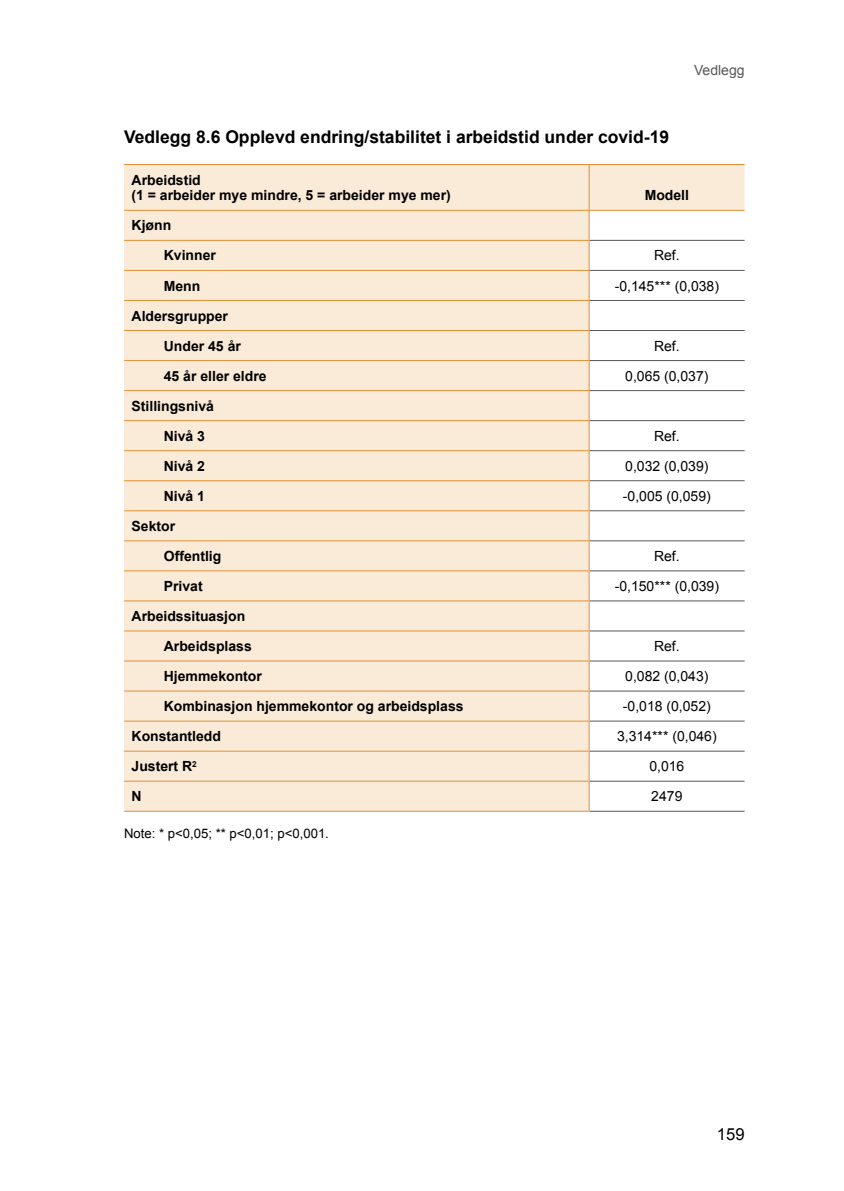
<style>
.page{position:relative;width:844px;height:1191px;background:#fff}
.page>*{position:absolute;margin:0;border:0;box-sizing:border-box;transform-origin:0 0}
.Tabel_Tittel{font:700 17.5px "Arial";color:#000}
.t1{font:16.62px "Arial";color:#000}
.Tabell_HeaderV{font:700 14px "Arial";color:#000}
.Tabell_tekstC{font:14px "Arial";color:#000}
.t2{font:14px "Arial";color:#575756}
.Tabell_HeaderC{font:700 14px "Arial";color:#000}
.Kilde{font:13.12px "Arial";color:#000}
</style>
<div class="page">
<svg style="left:124px;top:165px;width:620px;height:646px;fill:#faead8"></svg>
<hr style="left:124px;top:240px;width:465px;height:1px;background:#e29036">
<hr style="left:124px;top:270px;width:465px;height:1px;background:#e29036">
<hr style="left:124px;top:300px;width:465px;height:1px;background:#e29036">
<hr style="left:124px;top:330px;width:465px;height:1px;background:#e29036">
<hr style="left:124px;top:360px;width:465px;height:1px;background:#e29036">
<hr style="left:124px;top:390px;width:465px;height:1px;background:#e29036">
<hr style="left:124px;top:420px;width:465px;height:1px;background:#e29036">
<hr style="left:124px;top:450px;width:465px;height:1px;background:#e29036">
<hr style="left:124px;top:480px;width:465px;height:1px;background:#e29036">
<hr style="left:124px;top:510px;width:465px;height:1px;background:#e29036">
<hr style="left:124px;top:540px;width:465px;height:1px;background:#e29036">
<hr style="left:124px;top:570px;width:465px;height:1px;background:#e29036">
<hr style="left:124px;top:600px;width:465px;height:1px;background:#e29036">
<hr style="left:124px;top:630px;width:465px;height:1px;background:#e29036">
<hr style="left:124px;top:660px;width:465px;height:1px;background:#e29036">
<hr style="left:124px;top:690px;width:465px;height:1px;background:#e29036">
<hr style="left:124px;top:720px;width:465px;height:1px;background:#e29036">
<hr style="left:124px;top:750px;width:465px;height:1px;background:#e29036">
<hr style="left:124px;top:780px;width:465px;height:1px;background:#e29036">
<hr style="left:589px;top:240px;width:155px;height:1px;background:#575756">
<hr style="left:589px;top:270px;width:155px;height:1px;background:#575756">
<hr style="left:589px;top:300px;width:155px;height:1px;background:#575756">
<hr style="left:589px;top:330px;width:155px;height:1px;background:#575756">
<hr style="left:589px;top:360px;width:155px;height:1px;background:#575756">
<hr style="left:589px;top:390px;width:155px;height:1px;background:#575756">
<hr style="left:589px;top:420px;width:155px;height:1px;background:#575756">
<hr style="left:589px;top:450px;width:155px;height:1px;background:#575756">
<hr style="left:589px;top:480px;width:155px;height:1px;background:#575756">
<hr style="left:589px;top:510px;width:155px;height:1px;background:#575756">
<hr style="left:589px;top:540px;width:155px;height:1px;background:#575756">
<hr style="left:589px;top:570px;width:155px;height:1px;background:#575756">
<hr style="left:589px;top:600px;width:155px;height:1px;background:#575756">
<hr style="left:589px;top:630px;width:155px;height:1px;background:#575756">
<hr style="left:589px;top:660px;width:155px;height:1px;background:#575756">
<hr style="left:589px;top:691px;width:155px;height:1px;background:#575756">
<hr style="left:589px;top:721px;width:155px;height:1px;background:#575756">
<hr style="left:589px;top:751px;width:155px;height:1px;background:#575756">
<hr style="left:589px;top:781px;width:155px;height:1px;background:#575756">
<hr style="left:589px;top:811px;width:155px;height:1px;background:#575756">
<svg style="left:588px;top:211px;width:1px;height:569px"></svg>
<hr style="left:588px;top:781px;width:1px;height:30px;background:#e29036">
<hr style="left:124px;top:811px;width:465px;height:1px;background:#e29036">
<hr style="left:124px;top:164px;width:465px;height:1px;background:#e29036">
<hr style="left:124px;top:210px;width:465px;height:1px;background:#e29036">
<hr style="left:589px;top:164px;width:155px;height:1px;background:#e29036">
<hr style="left:588px;top:165px;width:1px;height:45px;background:#e29036">
<hr style="left:589px;top:210px;width:155px;height:1px;background:#e29036">
<p class="t2" style="left:693px;top:61px;width:52px">Vedlegg</p>
<h2 class="Tabel_Tittel" style="left:124px;top:125px;width:546px">Vedlegg 8.6 Opplevd endring/stabilitet i arbeidstid under covid-19</h2>
<p class="Tabell_HeaderV" style="left:131px;top:170px;width:71px">Arbeidstid</p>
<p class="Tabell_HeaderV" style="left:131px;top:186px;width:321px">(1 = arbeider mye mindre, 5 = arbeider mye mer)</p>
<p class="Tabell_HeaderC" style="left:644px;top:186px;width:46px">Modell</p>
<p class="Tabell_HeaderV" style="left:131px;top:216px;width:41px">Kjønn</p>
<p class="Tabell_HeaderV" style="left:164px;top:246px;width:54px">Kvinner</p>
<p class="Tabell_tekstC" style="left:654px;top:246px;width:27px">Ref.</p>
<p class="Tabell_HeaderV" style="left:164px;top:276px;width:38px">Menn</p>
<p class="Tabell_tekstC" style="left:614px;top:276px;width:106px">-0,145*** (0,038)</p>
<p class="Tabell_HeaderV" style="left:131px;top:306px;width:98px">Aldersgrupper</p>
<p class="Tabell_HeaderV" style="left:164px;top:336px;width:79px">Under 45 år</p>
<p class="Tabell_tekstC" style="left:654px;top:336px;width:27px">Ref.</p>
<p class="Tabell_HeaderV" style="left:164px;top:366px;width:104px">45 år eller eldre</p>
<p class="Tabell_tekstC" style="left:625px;top:366px;width:85px">0,065 (0,037)</p>
<p class="Tabell_HeaderV" style="left:131px;top:396px;width:84px">Stillingsnivå</p>
<p class="Tabell_HeaderV" style="left:164px;top:426px;width:43px">Nivå 3</p>
<p class="Tabell_tekstC" style="left:654px;top:427px;width:27px">Ref.</p>
<p class="Tabell_HeaderV" style="left:164px;top:457px;width:43px">Nivå 2</p>
<p class="Tabell_tekstC" style="left:625px;top:457px;width:85px">0,032 (0,039)</p>
<p class="Tabell_HeaderV" style="left:164px;top:487px;width:43px">Nivå 1</p>
<p class="Tabell_tekstC" style="left:622px;top:487px;width:89px">-0,005 (0,059)</p>
<p class="Tabell_HeaderV" style="left:131px;top:517px;width:45px">Sektor</p>
<p class="Tabell_HeaderV" style="left:164px;top:547px;width:59px">Offentlig</p>
<p class="Tabell_tekstC" style="left:654px;top:547px;width:27px">Ref.</p>
<p class="Tabell_HeaderV" style="left:164px;top:577px;width:40px">Privat</p>
<p class="Tabell_tekstC" style="left:614px;top:577px;width:106px">-0,150*** (0,039)</p>
<p class="Tabell_HeaderV" style="left:131px;top:607px;width:115px">Arbeidssituasjon</p>
<p class="Tabell_HeaderV" style="left:164px;top:637px;width:89px">Arbeidsplass</p>
<p class="Tabell_tekstC" style="left:654px;top:637px;width:27px">Ref.</p>
<p class="Tabell_HeaderV" style="left:164px;top:667px;width:100px">Hjemmekontor</p>
<p class="Tabell_tekstC" style="left:625px;top:667px;width:85px">0,082 (0,043)</p>
<p class="Tabell_HeaderV" style="left:164px;top:697px;width:301px">Kombinasjon hjemmekontor og arbeidsplass</p>
<p class="Tabell_tekstC" style="left:622px;top:697px;width:89px">-0,018 (0,052)</p>
<p class="Tabell_HeaderV" style="left:131px;top:727px;width:91px">Konstantledd</p>
<p class="Tabell_tekstC" style="left:617px;top:727px;width:101px">3,314*** (0,046)</p>
<p class="Tabell_HeaderV" style="left:131px;top:757px;width:67px">Justert R<sup>2</sup></p>
<p class="Tabell_tekstC" style="left:649px;top:757px;width:37px">0,016</p>
<p class="Tabell_HeaderV" style="left:131px;top:787px;width:12px">N</p>
<p class="Tabell_tekstC" style="left:651px;top:787px;width:33px">2479</p>
<p class="Kilde" style="left:124px;top:824px;width:206px">Note: * p&lt;0,05; ** p&lt;0,01; p&lt;0,001.</p>
<p class="t1" style="left:716px;top:1123px;width:29px">159</p>
</div>
